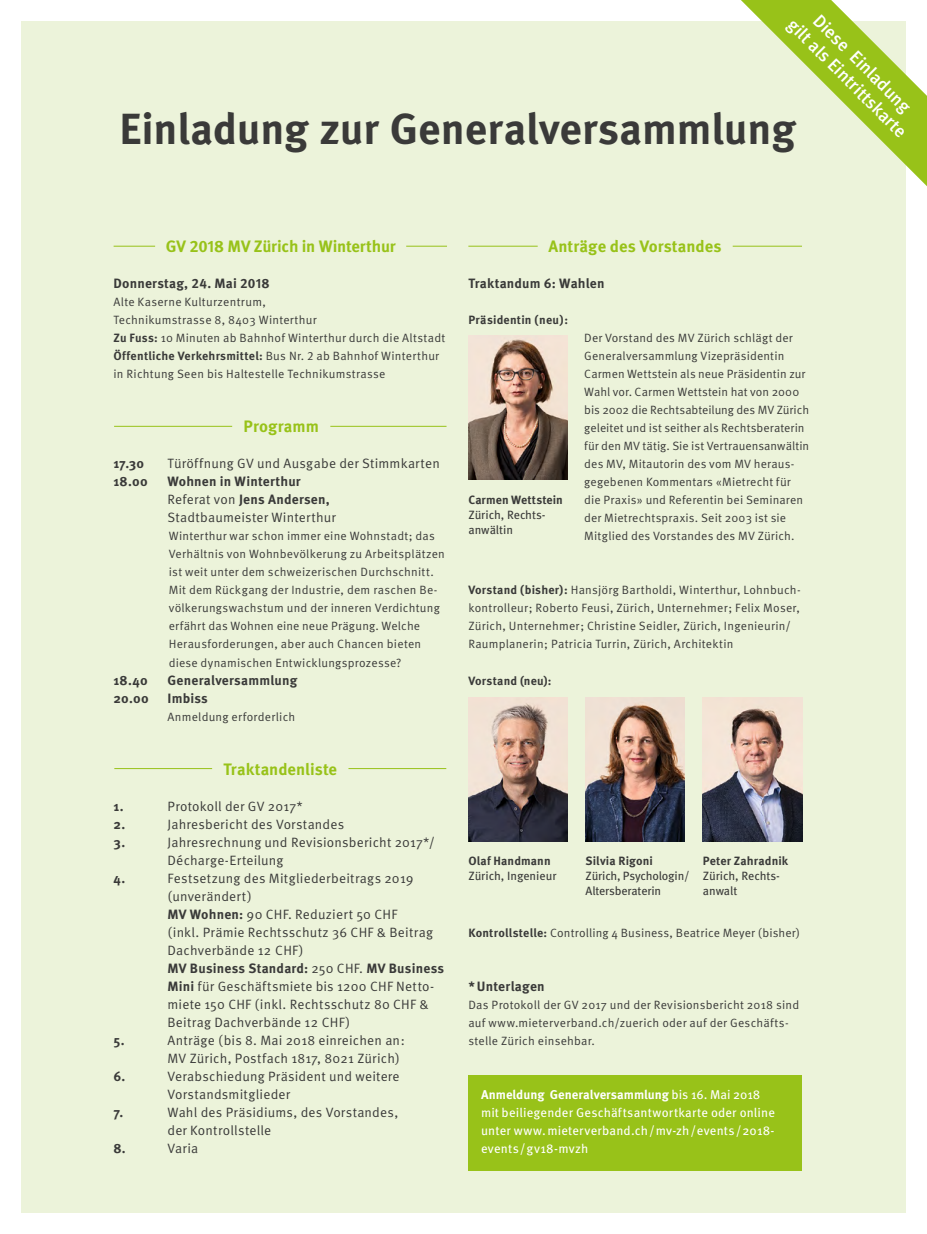
<style>
.page{position:relative;width:927px;height:1234px;background:#fff}
.page>*{position:absolute;margin:0;border:0;box-sizing:border-box;transform-origin:0 0}
.t1{font:700 43.5px "Meta OT";letter-spacing:-.005em;color:#3a3a39}
.t2{font:500 18px "Meta OT";color:#fff}
.t3{font:700 16.5px "Meta OT";color:#98c219}
.t4{font:13.5px/18px "Meta OT";letter-spacing:.015em;color:#3a3a39}
.t5{font:700 13.5px "Meta OT";letter-spacing:.015em;color:#3a3a39}
.t6{font:12.75px/18px "Meta OT";letter-spacing:.015em;color:#fff}
.t7{font:12px/18px "Meta OT";letter-spacing:.015em;color:#3a3a39}
.t8{font:12px/15px "Meta OT";letter-spacing:-.01em;color:#3a3a39}
.t9{font:700 12px "Meta OT";letter-spacing:.015em;color:#3a3a39}
.s1{font-weight:700}
</style>
<div class="page">
<div style="left:21px;top:21px;width:885px;height:1191px;background:#ecf3da"></div>
<hr style="left:114px;top:246px;width:41px;height:1px;background:#98c219">
<hr style="left:406px;top:246px;width:41px;height:1px;background:#98c219">
<hr style="left:114px;top:426px;width:118px;height:1px;background:#98c219">
<hr style="left:330px;top:426px;width:116px;height:1px;background:#98c219">
<hr style="left:114px;top:768px;width:98px;height:1px;background:#98c219">
<hr style="left:348px;top:768px;width:98px;height:1px;background:#98c219">
<hr style="left:468px;top:246px;width:70px;height:1px;background:#98c219">
<hr style="left:733px;top:246px;width:69px;height:1px;background:#98c219">
<img style="left:468px;top:697px;width:100px;height:144px">
<img style="left:586px;top:697px;width:99px;height:144px">
<img style="left:703px;top:697px;width:99px;height:144px">
<div style="left:468px;top:1074px;width:334px;height:96px;background:#98c219"></div>
<svg style="left:741px;top:0;width:186px;height:186px"></svg>
<img style="left:468px;top:335px;width:100px;height:144px">
<h2 class="t2" style="left:824px;top:9px;width:131px;rotate:45deg">Diese Einladung</h2>
<h2 class="t2" style="left:798px;top:13px;width:162px;rotate:45deg">gilt als Eintrittskarte</h2>
<h1 class="t1" style="left:120px;top:101px;width:678px">Einladung zur Generalversammlung</h1>
<h3 class="t3" style="left:166px;top:236px;width:231px">GV 2018 MV Zürich in Winterthur</h3>
<p class="t5" style="left:113px;top:275px;width:158px">Donnerstag, 24. Mai 2018</p>
<p class="t7" style="left:113px;top:293px;width:333px">Alte Kaserne Kulturzentrum,<br>Technikumstrasse 8, 8403 Winterthur<br><span class="s1">Zu Fuss:</span> 10 Minuten ab Bahnhof Winterthur durch die Altstadt <span class="s1">Öffentliche Verkehrsmittel:</span> Bus Nr. 2 ab Bahnhof Winterthur in Richtung Seen bis Haltestelle Technikumstrasse</p>
<h3 class="t3" style="left:243px;top:416px;width:77px">Programm</h3>
<p class="t5" style="left:113px;top:455px;width:32px">17.30</p>
<p class="t4" style="left:167px;top:454px;width:274px">Türöffnung GV und Ausgabe der Stimmkarten</p>
<p class="t5" style="left:113px;top:473px;width:36px">18.00</p>
<p class="t4" style="left:167px;top:472px;width:170px"><span class="s1">Wohnen in Winterthur<br></span>Referat von <span class="s1">Jens Andersen,<br></span>Stadtbaumeister Winterthur</p>
<p class="t7" style="left:169px;top:527px;width:278px">Winterthur war schon immer eine Wohnstadt; das Verhältnis von Wohnbevölkerung zu Arbeitsplätzen ist weit unter dem schweizerischen Durchschnitt.<br>Mit dem Rückgang der Industrie, dem raschen Be&shy;völkerungswachstum und der inneren Verdichtung erfährt das Wohnen eine neue Prägung. Welche Herausforderungen, aber auch Chancen bieten diese dynamischen Entwicklungsprozesse?</p>
<p class="t5" style="left:113px;top:671px;width:36px">18.40</p>
<p class="t5" style="left:167px;top:671px;width:131px">Generalversammlung</p>
<p class="t5" style="left:113px;top:689px;width:37px">20.00</p>
<p class="t5" style="left:167px;top:689px;width:42px">Imbiss</p>
<p class="t7" style="left:167px;top:707px;width:129px">Anmeldung erforderlich</p>
<h3 class="t3" style="left:223px;top:758px;width:115px">Traktandenliste</h3>
<p class="t5" style="left:113px;top:797px;width:12px">1.</p>
<p class="t4" style="left:167px;top:796px;width:137px">Protokoll der GV 2017*</p>
<p class="t5" style="left:113px;top:815px;width:13px">2.</p>
<p class="t4" style="left:167px;top:814px;width:178px">Jahresbericht des Vorstandes</p>
<p class="t5" style="left:113px;top:833px;width:13px">3.</p>
<p class="t4" style="left:167px;top:832px;width:269px">Jahresrechnung und Revisionsbericht 2017*/<br>Décharge-Erteilung</p>
<p class="t5" style="left:113px;top:869px;width:13px">4.</p>
<p class="t4" style="left:167px;top:868px;width:278px">Festsetzung des Mitgliederbeitrags 2019 (unverändert)<br><span class="s1">MV Wohnen:</span> 90 CHF. Reduziert 50 CHF<br>(inkl. Prämie Rechtsschutz 36 CHF &amp; Beitrag Dachverbände 12 CHF)<br><span class="s1">MV Business Standard:</span> 250 CHF. <span class="s1">MV Business Mini</span> für Geschäftsmiete bis 1200 CHF Netto&shy;miete 150 CHF (inkl. Rechtsschutz 80 CHF &amp; Beitrag Dachverbände 12 CHF)</p>
<p class="t5" style="left:113px;top:1031px;width:13px">5.</p>
<p class="t4" style="left:167px;top:1030px;width:239px">Anträge (bis 8. Mai 2018 einreichen an:<br>MV Zürich, Postfach 1817, 8021 Zürich)</p>
<p class="t5" style="left:113px;top:1067px;width:13px">6.</p>
<p class="t4" style="left:167px;top:1066px;width:234px">Verabschiedung Präsident und weitere<br>Vorstandsmitglieder</p>
<p class="t5" style="left:113px;top:1103px;width:12px">7.</p>
<p class="t4" style="left:167px;top:1102px;width:232px">Wahl des Präsidiums, des Vorstandes, der Kontrollstelle</p>
<p class="t5" style="left:114px;top:1139px;width:14px">8.</p>
<p class="t4" style="left:167px;top:1138px;width:32px">Varia</p>
<h3 class="t3" style="left:548px;top:236px;width:175px">Anträge des Vorstandes</h3>
<p class="t5" style="left:468px;top:275px;width:138px">Traktandum 6: Wahlen</p>
<p class="t9" style="left:468px;top:312px;width:101px">Präsidentin (neu):</p>
<p class="t9" style="left:468px;top:492px;width:96px">Carmen Wettstein</p>
<p class="t8" style="left:468px;top:507px;width:79px">Zürich, Rechts&shy;anwältin</p>
<p class="t7" style="left:584px;top:329px;width:226px">Der Vorstand des MV Zürich schlägt der Generalversammlung Vizepräsidentin Carmen Wettstein als neue Präsidentin zur Wahl vor. Carmen Wettstein hat von 2000 bis 2002 die Rechtsabteilung des MV Zürich geleitet und ist seither als Rechtsberaterin für den MV tätig. Sie ist Vertrauensanwältin des MV, Mitautorin des vom MV heraus&shy;gegebenen Kommentars «Mietrecht für die Praxis» und Referentin bei Seminaren der Mietrechtspraxis. Seit 2003 ist sie Mitglied des Vorstandes des MV Zürich.</p>
<p class="t7" style="left:468px;top:581px;width:334px"><span class="s1">Vorstand (bisher):</span> Hansjörg Bartholdi, Winterthur, Lohnbuch&shy;kontrolleur; Roberto Feusi, Zürich, Unternehmer; Felix Moser, Zürich, Unternehmer; Christine Seidler, Zürich, Ingenieurin/ Raumplanerin; Patricia Turrin, Zürich, Architektin</p>
<p class="t9" style="left:468px;top:672px;width:85px">Vorstand (neu):</p>
<p class="t9" style="left:703px;top:852px;width:87px">Peter Zahradnik</p>
<p class="t8" style="left:703px;top:867px;width:79px">Zürich, Rechts&shy;anwalt</p>
<p class="t7" style="left:468px;top:923px;width:333px"><span class="s1">Kontrollstelle:</span> Controlling 4 Business, Beatrice Meyer (bisher)</p>
<p class="t9" style="left:468px;top:852px;width:84px">Olaf Handmann</p>
<p class="t8" style="left:468px;top:867px;width:90px">Zürich, Ingenieur</p>
<p class="t9" style="left:586px;top:852px;width:69px">Silvia Rigoni</p>
<p class="t8" style="left:586px;top:867px;width:106px">Zürich, Psychologin/<br>Altersberaterin</p>
<p class="t5" style="left:468px;top:977px;width:78px">*Unterlagen</p>
<p class="t7" style="left:468px;top:995px;width:332px">Das Protokoll der GV 2017 und der Revisionsbericht 2018 sind auf www.mieterverband.ch/zuerich oder auf der Geschäfts&shy;stelle Zürich einsehbar.</p>
<p class="t6" style="left:481px;top:1085px;width:295px"><span class="s1">Anmeldung Generalversammlung</span> bis 16. Mai 2018 mit beiliegender Geschäftsantwortkarte oder online unter www. mieterverband.ch/mv-zh/events/2018- events/gv18-mvzh</p>
</div>
